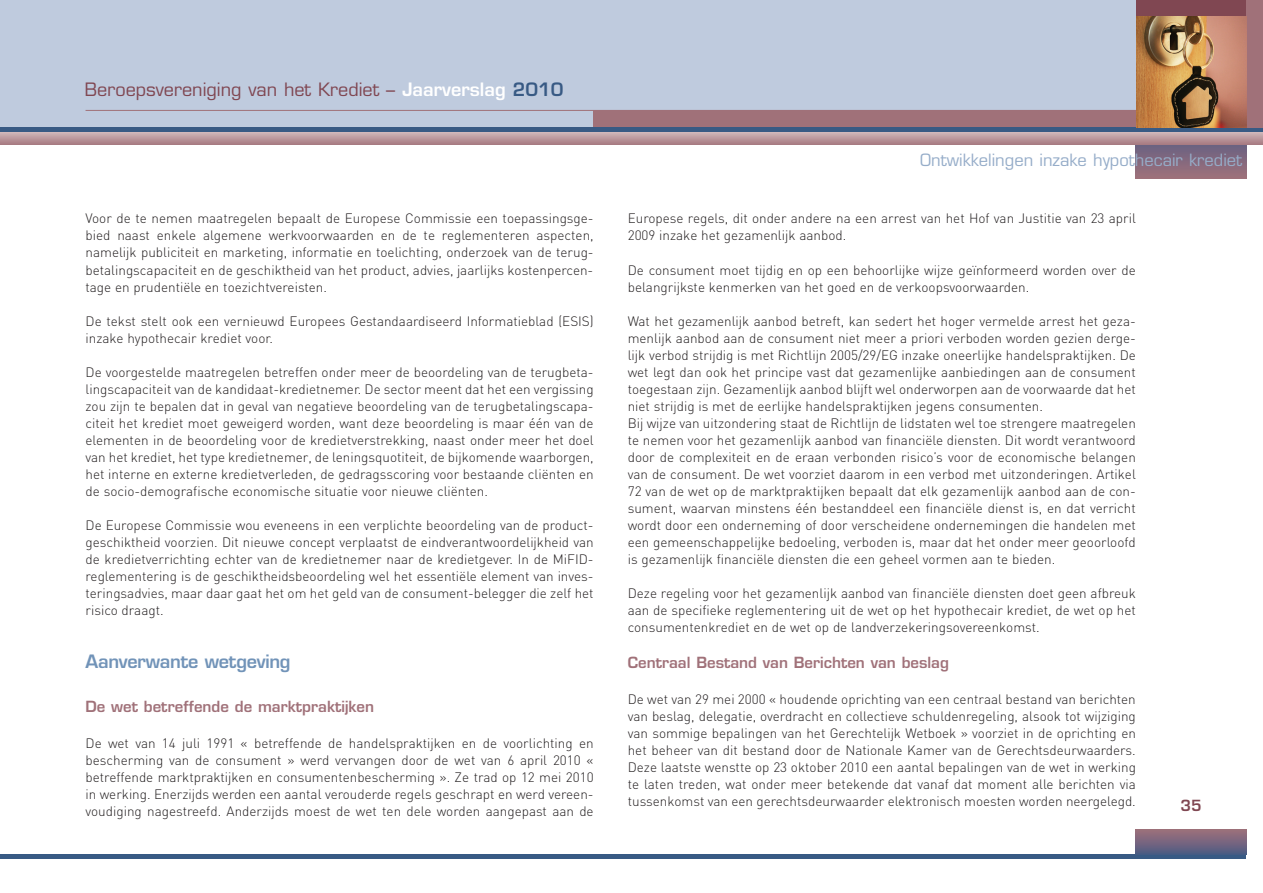
<style>
.page{position:relative;width:1263px;height:893px;background:#fff}
.page>*{position:absolute;margin:0;border:0;box-sizing:border-box;transform-origin:0 0}
.t1{font:18px "Eurostile LT Std";color:#804752}
.t2{font:600 18px "Eurostile LT Std";letter-spacing:-.015em;color:#7193b8}
.t3{font:16.5px "Eurostile LT Std";color:#96adc9}
.t4{font:600 15px "Eurostile LT Std";color:#a07179}
.t5{font:600 15px "Eurostile LT Std";color:#804752}
.t6{font:300 13.5px/17px "DIN";color:#231f20;text-align:justify}
.s1{font-weight:600;color:#fff}
.s2{font-weight:600;color:#385a84}
</style>
<div class="page">
<div style="left:0;top:0;width:1263px;height:127px;background:#bfcbde"></div>
<hr style="left:0;top:855px;width:1246px;height:4px;background:#385a84">
<div style="left:1136px;top:829px;width:110px;height:26px;background:linear-gradient(to bottom,#a1707b,#4f5c83)"></div>
<div style="left:594px;top:110px;width:542px;height:17px;background:#a07179"></div>
<svg style="left:1136px;top:144px;width:110px;height:34px;background:#85697d"></svg>
<svg style="left:0;top:132px;width:1263px;height:12px;background:#bc9a9f"></svg>
<div style="left:1136px;top:0;width:127px;height:18px;background:#804752"></div>
<div style="left:0;top:127px;width:1263px;height:5px;background:#385a84"></div>
<div style="left:1246px;top:0;width:17px;height:127px;background:#a07179"></div>
<hr style="left:86px;top:110px;width:1050px;height:1px;background:#a07179">
<img style="left:1136px;top:17px;width:110px;height:110px">
<p class="t1" style="left:85px;top:82px;width:480px">Beroepsvereniging van het Krediet – <span class="s1">Jaarverslag</span> <span class="s2">2010</span></p>
<p class="t6" style="left:86px;top:212px;width:510px">Voor de te nemen maatregelen bepaalt de Europese Commissie een toepassingsge&shy;bied naast enkele algemene werkvoorwaarden en de te reglementeren aspecten, namelijk publiciteit en marketing, informatie en toelichting, onderzoek van de terug&shy;betalingscapaciteit en de geschiktheid van het product, advies, jaarlijks kostenpercen&shy;tage en prudentiële en toezichtvereisten.</p>
<p class="t6" style="left:86px;top:314px;width:510px">De tekst stelt ook een vernieuwd Europees Gestandaardiseerd Informatieblad (ESIS) inzake hypothecair krediet voor.</p>
<p class="t6" style="left:86px;top:365px;width:510px">De voorgestelde maatregelen betreffen onder meer de beoordeling van de terugbeta&shy;lingscapaciteit van de kandidaat-kredietnemer. De sector meent dat het een vergissing zou zijn te bepalen dat in geval van negatieve beoordeling van de terugbetalingscapa&shy;citeit het krediet moet geweigerd worden, want deze beoordeling is maar één van de elementen in de beoordeling voor de kredietverstrekking, naast onder meer het doel van het krediet, het type kredietnemer, de leningsquotiteit, de bijkomende waarborgen, het interne en externe kredietverleden, de gedragsscoring voor bestaande cliënten en de socio-demografische economische situatie voor nieuwe cliënten.</p>
<p class="t6" style="left:86px;top:518px;width:510px">De Europese Commissie wou eveneens in een verplichte beoordeling van de product&shy;geschiktheid voorzien. Dit nieuwe concept verplaatst de eindverantwoordelijkheid van de kredietverrichting echter van de kredietnemer naar de kredietgever. In de MiFID&shy;reglementering is de geschiktheidsbeoordeling wel het essentiële element van inves&shy;teringsadvies, maar daar gaat het om het geld van de consument-belegger die zelf het risico draagt.</p>
<p class="t2" style="left:86px;top:655px;width:207px">Aanverwante wetgeving</p>
<p class="t4" style="left:86px;top:700px;width:290px">De wet betreffende de marktpraktijken</p>
<p class="t6" style="left:86px;top:736px;width:510px">De wet van 14 juli 1991 « betreffende de handelspraktijken en de voorlichting en bescherming van de consument » werd vervangen door de wet van 6 april 2010 « betreffende marktpraktijken en consumentenbescherming ». Ze trad op 12 mei 2010 in werking. Enerzijds werden een aantal verouderde regels geschrapt en werd vereen&shy;voudiging nagestreefd. Anderzijds moest de wet ten dele worden aangepast aan de</p>
<p class="t3" style="left:920px;top:154px;width:324px">Ontwikkelingen inzake hypothecair krediet</p>
<p class="t6" style="left:628px;top:212px;width:510px">Europese regels, dit onder andere na een arrest van het Hof van Justitie van 23 april<br>2009 inzake het gezamenlijk aanbod.</p>
<p class="t6" style="left:628px;top:263px;width:510px">De consument moet tijdig en op een behoorlijke wijze geïnformeerd worden over de belangrijkste kenmerken van het goed en de verkoopsvoorwaarden.</p>
<p class="t6" style="left:628px;top:314px;width:510px;text-align:left">Wat het gezamenlijk aanbod betreft, kan sedert het hoger vermelde arrest het geza&shy;menlijk aanbod aan de consument niet meer a priori verboden worden gezien derge&shy;lijk verbod strijdig is met Richtlijn 2005/29/EG inzake oneerlijke handelspraktijken. De wet legt dan ook het principe vast dat gezamenlijke aanbiedingen aan de consument toegestaan zijn. Gezamenlijk aanbod blijft wel onderworpen aan de voorwaarde dat het niet strijdig is met de eerlijke handelspraktijken jegens consumenten.<br>Bij wijze van uitzondering staat de Richtlijn de lidstaten wel toe strengere maatregelen te nemen voor het gezamenlijk aanbod van financiële diensten. Dit wordt verantwoord door de complexiteit en de eraan verbonden risico’s voor de economische belangen van de consument. De wet voorziet daarom in een verbod met uitzonderingen. Artikel 72 van de wet op de marktpraktijken bepaalt dat elk gezamenlijk aanbod aan de con&shy;sument, waarvan minstens één bestanddeel een financiële dienst is, en dat verricht wordt door een onderneming of door verscheidene ondernemingen die handelen met een gemeenschappelijke bedoeling, verboden is, maar dat het onder meer geoorloofd is gezamenlijk financiële diensten die een geheel vormen aan te bieden.</p>
<p class="t6" style="left:628px;top:586px;width:510px">Deze regeling voor het gezamenlijk aanbod van financiële diensten doet geen afbreuk aan de specifieke reglementering uit de wet op het hypothecair krediet, de wet op het consumentenkrediet en de wet op de landverzekeringsovereenkomst.</p>
<p class="t4" style="left:628px;top:657px;width:323px">Centraal Bestand van Berichten van beslag</p>
<p class="t6" style="left:628px;top:693px;width:510px">De wet van 29 mei 2000 « houdende oprichting van een centraal bestand van berichten van beslag, delegatie, overdracht en collectieve schuldenregeling, alsook tot wijziging van sommige bepalingen van het Gerechtelijk Wetboek » voorziet in de oprichting en het beheer van dit bestand door de Nationale Kamer van de Gerechtsdeurwaarders.<br>Deze laatste wenstte op 23 oktober 2010 een aantal bepalingen van de wet in werking te laten treden, wat onder meer betekende dat vanaf dat moment alle berichten via tussenkomst van een gerechtsdeurwaarder elektronisch moesten worden neergelegd.</p>
<p class="t5" style="left:1180px;top:799px;width:23px">35</p>
</div>
